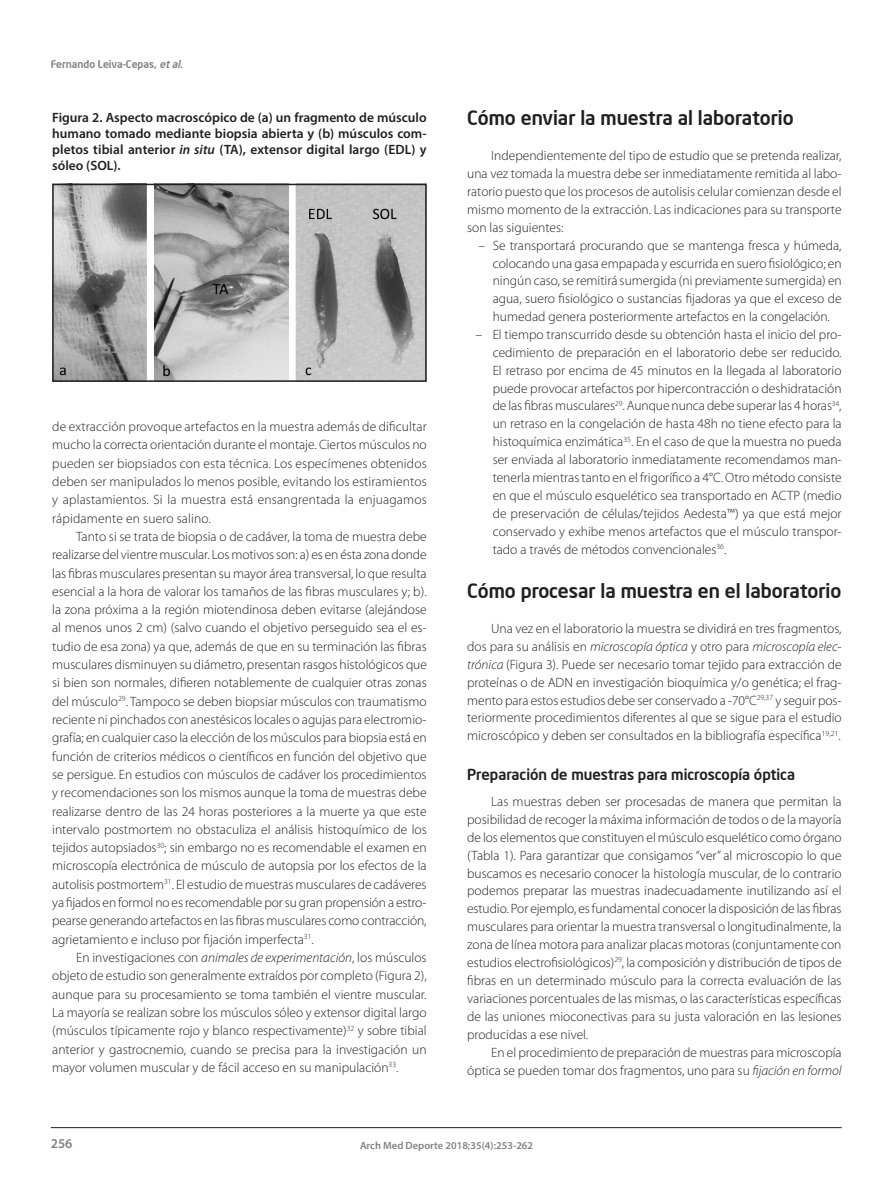
<style>
.page{position:relative;width:895px;height:1195px;background:#fff}
.page>*{position:absolute;margin:0;border:0;box-sizing:border-box;transform-origin:0 0}
.Subtítulo_1{font:500 19.5px "Neo Sans Intel";color:#231f20}
.Subtítulo_2{font:500 15px "Neo Sans Intel";color:#231f20}
.C__de_texto{font:300 13.5px/18.3px "Myriad Pro";color:#231f20;text-align:justify}
.Sangria_1_-_sense_gu{font:300 13.5px/17.9px "Myriad Pro";color:#231f20;text-align:justify}
.Titol_Tabla{font:600 13.5px/16.2px "Myriad Pro";letter-spacing:.005em;color:#231f20;text-align:justify}
.t1{font:600 13.5px "Myriad Pro";color:#808285}
.t2{font:600 10.5px "Myriad Pro";color:#808285}
.t3{font:500 10.5px "Neo Sans Intel";color:#808285}
.s1{font-style:italic}
</style>
<div class="page">
<hr style="left:51px;top:1127px;width:791px;height:1px;background:#231f20">
<img style="left:55px;top:187px;width:369px;height:192px">
<div style="left:52px;top:184px;width:375px;height:198px;border:2px solid #231f20"></div>
<p class="t3" style="left:51px;top:57px;width:136px">Fernando Leiva-Cepas, <span class="s1">etal.</span></p>
<p class="Titol_Tabla" style="left:52px;top:108px;width:376px">Figura 2. Aspecto macroscópico de (a) un fragmento de músculo humano tomado mediante biopsia abierta y (b) músculos com&shy;pletos tibial anterior <span class="s1">in situ</span> (TA), extensor digital largo (EDL) y sóleo (SOL).</p>
<p class="C__de_texto" style="left:52px;top:417px;width:376px">de extracción provoque artefactos en la muestra además de dificultar mucho la correcta orientación durante el montaje. Ciertos músculos no pueden ser biopsiados con esta técnica. Los especímenes obtenidos deben ser manipulados lo menos posible, evitando los estiramientos y aplastamientos. Si la muestra está ensangrentada la enjuagamos rápidamente en suero salino.</p>
<p class="C__de_texto" style="left:52px;top:527px;width:376px;text-indent:24px">Tanto si se trata de biopsia o de cadáver, la toma de muestra debe realizarse del vientre muscular. Los motivos son: a) es en ésta zona donde las fibras musculares presentan su mayor área transversal, lo que resulta esencial a la hora de valorar los tamaños de las fibras musculares y; b). la zona próxima a la región miotendinosa deben evitarse (alejándose al menos unos 2 cm) (salvo cuando el objetivo perseguido sea el es&shy;tudio de esa zona) ya que, además de que en su terminación las fibras musculares disminuyen su diámetro, presentan rasgos histológicos que si bien son normales, difieren notablemente de cualquier otras zonas del músculo<sup>29</sup>. Tampoco se deben biopsiar músculos con traumatismo reciente ni pinchados con anestésicos locales o agujas para electromio&shy;grafía; en cualquier caso la elección de los músculos para biopsia está en función de criterios médicos o científicos en función del objetivo que se persigue. En estudios con músculos de cadáver los procedimientos y recomendaciones son los mismos aunque la toma de muestras debe realizarse dentro de las 24 horas posteriores a la muerte ya que este intervalo postmortem no obstaculiza el análisis histoquímico de los tejidos autopsiados<sup>30</sup>; sin embargo no es recomendable el examen en microscopía electrónica de músculo de autopsia por los efectos de la autolisis postmortem<sup>31</sup>. El estudio de muestras musculares de cadáveres ya fijados en formol no es recomendable por su gran propensión a estro&shy;pearse generando artefactos en las fibras musculares como contracción, agrietamiento e incluso por fijación imperfecta<sup>31</sup>.</p>
<p class="C__de_texto" style="left:52px;top:948px;width:376px;text-indent:24px">En investigaciones con <span class="s1">animales de experimentación</span>, los músculos objeto de estudio son generalmente extraídos por completo (Figura 2), aunque para su procesamiento se toma también el vientre muscular.<br>La mayoría se realizan sobre los músculos sóleo y extensor digital largo (músculos típicamente rojo y blanco respectivamente)<sup>32</sup> y sobre tibial anterior y gastrocnemio, cuando se precisa para la investigación un mayor volumen muscular y de fácil acceso en su manipulación<sup>33</sup>.</p>
<p class="Subtítulo_1" style="left:467px;top:106px;width:328px">Cómo enviar la muestra al laboratorio</p>
<p class="C__de_texto" style="left:467px;top:147px;width:376px;line-height:17.9px;text-indent:24px">Independientemente del tipo de estudio que se pretenda realizar, una vez tomada la muestra debe ser inmediatamente remitida al labo&shy;ratorio puesto que los procesos de autolisis celular comienzan desde el mismo momento de la extracción. Las indicaciones para su transporte son las siguientes:</p>
<p class="Sangria_1_-_sense_gu" style="left:493px;top:236px;width:351px;text-indent:-14px">– Se transportará procurando que se mantenga fresca y húmeda, colocando una gasa empapada y escurrida en suero fisiológico; en ningún caso, se remitirá sumergida (ni previamente sumergida) en agua, suero fisiológico o sustancias fijadoras ya que el exceso de humedad genera posteriormente artefactos en la congelación.</p>
<p class="Sangria_1_-_sense_gu" style="left:493px;top:325px;width:351px;text-indent:-17px">– El tiempo transcurrido desde su obtención hasta el inicio del pro&shy;cedimiento de preparación en el laboratorio debe ser reducido.<br>El retraso por encima de 45 minutos en la llegada al laboratorio puede provocar artefactos por hipercontracción o deshidratación de las fibras musculares<sup>29</sup>. Aunque nunca debe superar las 4 horas<sup>34</sup>, un retraso en la congelación de hasta 48h no tiene efecto para la histoquímica enzimática<sup>35</sup>. En el caso de que la muestra no pueda ser enviada al laboratorio inmediatamente recomendamos man&shy;tenerla mientras tanto en el frigorífico a 4°C. Otro método consiste en que el músculo esquelético sea transportado en ACTP (medio de preservación de células/tejidos Aedesta™) ya que está mejor conservado y exhibe menos artefactos que el músculo transpor&shy;tado a través de métodos convencionales<sup>36</sup>.</p>
<p class="Subtítulo_1" style="left:467px;top:578px;width:376px">Cómo procesar la muestra en el laboratorio</p>
<p class="C__de_texto" style="left:467px;top:619px;width:376px;line-height:17.9px;text-indent:24px">Una vez en el laboratorio la muestra se dividirá en tres fragmentos, dos para su análisis en <span class="s1">microscopía óptica</span> y otro para <span class="s1">microscopía elec&shy;trónica</span> (Figura 3). Puede ser necesario tomar tejido para extracción de proteínas o de ADN en investigación bioquímica y/o genética; el frag&shy;mento para estos estudios debe ser conservado a -70°C<sup>29,37</sup> y seguir pos&shy;teriormente procedimientos diferentes al que se sigue para el estudio microscópico y deben ser consultados en la bibliografía específica<sup>19,21</sup>.</p>
<p class="Subtítulo_2" style="left:467px;top:764px;width:329px">Preparación de muestras para microscopía óptica</p>
<p class="C__de_texto" style="left:467px;top:792px;width:376px;line-height:17.9px;text-indent:24px">Las muestras deben ser procesadas de manera que permitan la posibilidad de recoger la máxima información de todos o de la mayoría de los elementos que constituyen el músculo esquelético como órgano (Tabla 1). Para garantizar que consigamos “ver” al microscopio lo que buscamos es necesario conocer la histología muscular, de lo contrario podemos preparar las muestras inadecuadamente inutilizando así el estudio. Por ejemplo, es fundamental conocer la disposición de las fibras musculares para orientar la muestra transversal o longitudinalmente, la zona de línea motora para analizar placas motoras (conjuntamente con estudios electrofisiológicos)<sup>29</sup>, la composición y distribución de tipos de fibras en un determinado músculo para la correcta evaluación de las variaciones porcentuales de las mismas, o las características específicas de las uniones mioconectivas para su justa valoración en las lesiones producidas a ese nivel.</p>
<p class="C__de_texto" style="left:467px;top:1042px;width:376px;text-align:right">En el procedimiento de preparación de muestras para microscopía óptica se pueden tomar dos fragmentos, uno para su <span class="s1">fijación en formol</span></p>
<p class="t1" style="left:51px;top:1135px;width:23px">256</p>
<p class="t2" style="left:360px;top:1138px;width:175px">Arch Med Deporte 2018;35(4):253-262</p>
</div>
